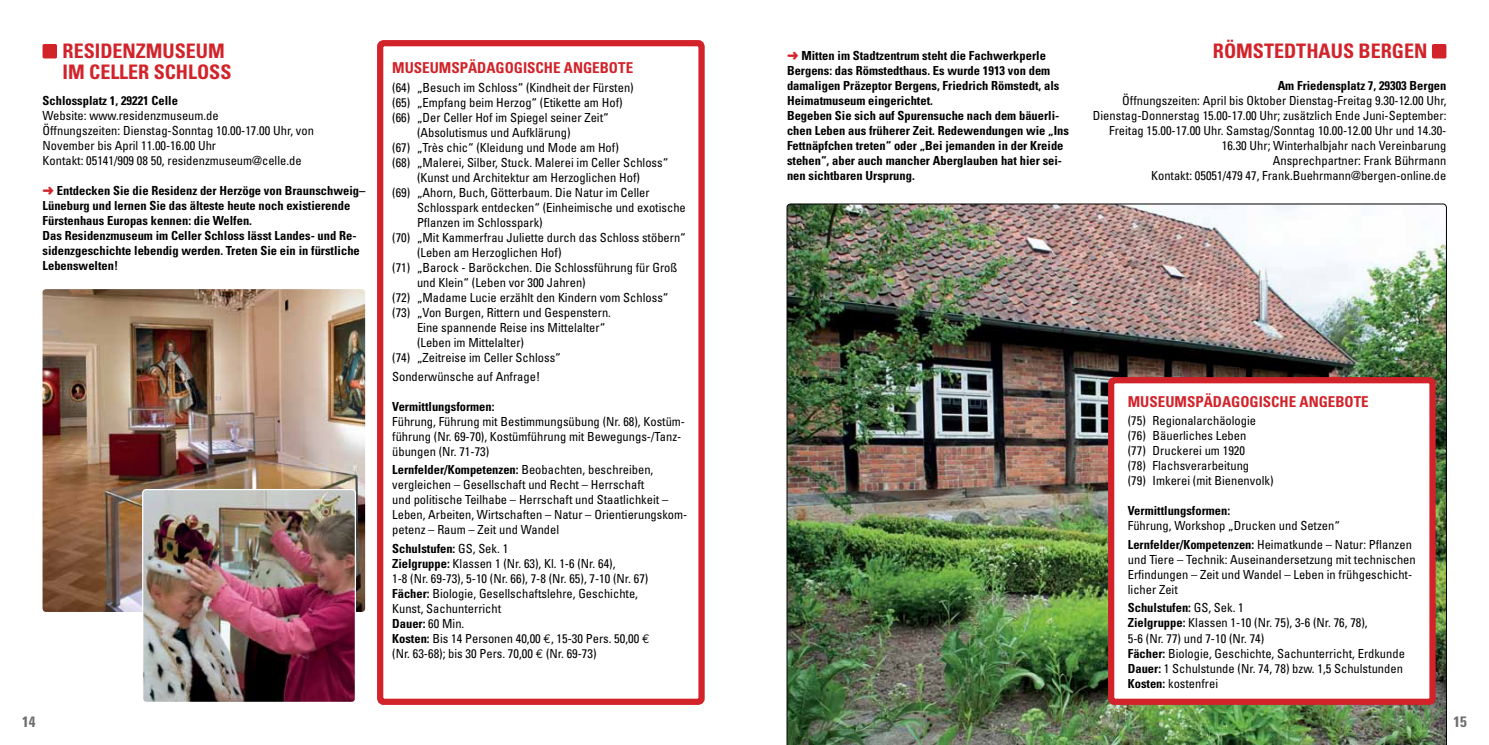
<style>
.page{position:relative;width:1489px;height:745px;background:#fff}
.page>*{position:absolute;margin:0;border:0;box-sizing:border-box;transform-origin:0 0}
.t1{font:700 condensed 20px/20px "Univers";color:#d2232a}
.t2{font:700 condensed 15px "Univers";color:#d2232a}
.t3{font:700 condensed 15px "Univers";color:#6d6e71}
.t4{font:condensed 12.5px/15px "Univers";color:#000}
.t5{font:700 condensed 12.5px/15px "Univers";color:#000}
.s1{color:#d2232a}
.s2{font-weight:700}
.s3{font-family:"Euro Mono Std";font-stretch:normal}
</style>
<div class="page">
<div style="left:377px;top:40px;width:327px;height:664px;border:6px solid #d2232a;border-radius:4px"></div>
<img style="left:786px;top:204px;width:660px;height:540px">
<div style="left:43px;top:44px;width:14px;height:14px;background:#d2232a;border-radius:2px"></div>
<div style="left:1431px;top:44px;width:15px;height:14px;background:#d2232a;border-radius:2px"></div>
<img style="left:43px;top:289px;width:322px;height:322px">
<div style="left:1111px;top:380px;width:321px;height:321px;background:#fff;border-radius:4px"></div>
<div style="left:1107px;top:377px;width:328px;height:327px;border:6px solid #d2232a;border-radius:4px"></div>
<img style="left:144px;top:490px;width:210px;height:210px">
<div style="left:142px;top:488px;width:214px;height:214px;border:1px solid #fff;border-radius:4px"></div>
<h1 class="t1" style="left:57px;top:41px;width:167px">Residenzmuseum im Celler Schloss</h1>
<p class="t5" style="left:43px;top:93px;width:137px">Schlossplatz 1, 29221 Celle</p>
<p class="t4" style="left:43px;top:108px;width:273px">Website: www.residenzmuseum.de<br>Öffnungszeiten: Dienstag-Sonntag 10.00-17.00 Uhr, von November bis April 11.00-16.00 Uhr<br>Kontakt: 05141/909 08 50, residenzmuseum@celle.de</p>
<p class="t5" style="left:43px;top:183px;width:324px"><span class="s1">➜</span> Entdecken Sie die Residenz der Herzöge von Braunschweig– Lüneburg und lernen Sie das älteste heute noch existierende Fürstenhaus Europas kennen: die Welfen.<br>Das Residenzmuseum im Celler Schloss lässt Landes- und Re&shy;sidenzgeschichte lebendig werden. Treten Sie ein in fürstliche Lebenswelten!</p>
<p class="t3" style="left:22px;top:711px;width:15px">14</p>
<p class="t2" style="left:392px;top:59px;width:57px">Museumsp</p>
<p class="t2" style="left:468px;top:59px;width:166px">ädagogische Angebote</p>
<p class="t4" style="left:392px;top:79px;width:243px">(64) „Besuch im Schloss“ (Kindheit der Fürsten)</p>
<p class="t4" style="left:392px;top:94px;width:232px">(65) „Empfang beim Herzog“ (Etikette am Hof)</p>
<p class="t4" style="left:392px;top:109px;width:218px">(66) „Der Celler Hof im Spiegel seiner Zeit“</p>
<p class="t4" style="left:417px;top:124px;width:155px">(Absolutismus und Aufklärung)</p>
<p class="t4" style="left:392px;top:139px;width:228px">(67) „Très chic“ (Kleidung und Mode am Hof)</p>
<p class="t4" style="left:392px;top:154px;width:277px">(68) „Malerei, Silber, Stuck. Malerei im Celler Schloss“</p>
<p class="t4" style="left:417px;top:169px;width:224px">(Kunst und Architektur am Herzoglichen Hof)</p>
<p class="t4" style="left:392px;top:184px;width:259px">(69) „Ahorn, Buch, Götterbaum. Die Natur im Celler</p>
<p class="t4" style="left:417px;top:199px;width:270px">Schlosspark entdecken“ (Einheimische und exotische</p>
<p class="t4" style="left:417px;top:214px;width:127px">Pflanzen im Schlosspark)</p>
<p class="t4" style="left:392px;top:229px;width:295px">(70) „Mit Kammerfrau Juliette durch das Schloss stöbern“</p>
<p class="t4" style="left:417px;top:244px;width:146px">(Leben am Herzoglichen Hof)</p>
<p class="t4" style="left:392px;top:259px;width:287px">(71) „Barock - Baröckchen. Die Schlossführung für Groß</p>
<p class="t4" style="left:417px;top:274px;width:170px">und Klein“ (Leben vor 300 Jahren)</p>
<p class="t4" style="left:392px;top:289px;width:278px">(72) „Madame Lucie erzählt den Kindern vom Schloss“</p>
<p class="t4" style="left:392px;top:304px;width:220px">(73) „Von Burgen, Rittern und Gespenstern.</p>
<p class="t4" style="left:417px;top:319px;width:190px">Eine spannende Reise ins Mittelalter“</p>
<p class="t4" style="left:417px;top:334px;width:108px">(Leben im Mittelalter)</p>
<p class="t4" style="left:392px;top:349px;width:170px">(74) „Zeitreise im Celler Schloss“</p>
<p class="t4" style="left:392px;top:368px;width:149px">Sonderwünsche auf Anfrage!</p>
<p class="t5" style="left:392px;top:398px;width:104px">Vermittlungsformen:</p>
<p class="t4" style="left:392px;top:413px;width:294px">Führung, Führung mit Bestimmungsübung (Nr. 68), Kostüm&shy;führung (Nr. 69-70), Kostümführung mit Bewegungs-/Tanz&shy;übungen (Nr. 71-73)</p>
<p class="t4" style="left:392px;top:462px;width:297px"><span class="s2">Lernfelder/Kompetenzen:</span> Beobachten, beschreiben, vergleichen – Gesellschaft und Recht – Herrschaft<br>und politische Teilhabe – Herrschaft und Staatlichkeit – Leben, Arbeiten, Wirtschaften – Natur – Orientierungskom&shy;petenz – Raum – Zeit und Wandel</p>
<p class="t4" style="left:392px;top:540px;width:259px"><span class="s2">Schulstufen:</span> GS, Sek. 1<br><span class="s2">Zielgruppe:</span> Klassen 1 (Nr. 63), Kl. 1-6 (Nr. 64),<br>1-8 (Nr. 69-73), 5-10 (Nr. 66), 7-8 (Nr. 65), 7-10 (Nr. 67)<br><span class="s2">Fächer:</span> Biologie, Gesellschaftslehre, Geschichte, Kunst, Sachunterricht<br><span class="s2">Dauer:</span> 60 Min.<br><span class="s2">Kosten:</span> Bis 14 Personen 40,00 <span class="s3">€</span>, 15-30 Pers. 50,00 <span class="s3">€ </span>(Nr. 63-68); bis 30 Pers. 70,00 <span class="s3">€</span> (Nr. 69-73)</p>
<p class="t5" style="left:787px;top:48px;width:260px"><span class="s1">➜</span> Mitten im Stadtzentrum steht die Fachwerkperle</p>
<h1 class="t1" style="left:1212px;top:41px;width:216px">Römstedthaus Bergen</h1>
<p class="t5" style="left:787px;top:63px;width:283px">Bergens: das Römstedthaus. Es wurde 1913 von dem damaligen Präzeptor Bergens, Friedrich Römstedt, als Heimatmuseum eingerichtet.<br>Begeben Sie sich auf Spurensuche nach dem bäuerli&shy;chen Leben aus früherer Zeit. Redewendungen wie „Ins Fettnäpfchen treten“ oder „Bei jemanden in der Kreide stehen“, aber auch mancher Aberglauben hat hier sei&shy;nen sichtbaren Ursprung.</p>
<p class="t5" style="left:1277px;top:78px;width:170px">Am Friedensplatz 7, 29303 Bergen</p>
<p class="t4" style="left:1092px;top:93px;width:355px;text-align:right">Öffnungszeiten: April bis Oktober Dienstag-Freitag 9.30-12.00 Uhr, Dienstag-Donnerstag 15.00-17.00 Uhr; zusätzlich Ende Juni-September:<br>Freitag 15.00-17.00 Uhr. Samstag/Sonntag 10.00-12.00 Uhr und 14.30- 16.30 Uhr; Winterhalbjahr nach Vereinbarung<br>Ansprechpartner: Frank Bührmann<br>Kontakt: 05051/479 47, Frank.Buehrmann@bergen-online.de</p>
<p class="t2" style="left:1127px;top:392px;width:57px">Museumsp</p>
<p class="t2" style="left:1203px;top:392px;width:166px">ädagogische Angebote</p>
<p class="t4" style="left:1127px;top:413px;width:147px">(75) Regionalarchäologie (76) Bäuerliches Leben<br>(77) Druckerei um 1920<br>(78) Flachsverarbeitung<br>(79) Imkerei (mit Bienenvolk)</p>
<p class="t5" style="left:1127px;top:503px;width:104px">Vermittlungsformen:</p>
<p class="t4" style="left:1127px;top:516px;width:286px;line-height:18.5px">Führung, Workshop „Drucken und Setzen“<br><span class="s2">Lernfelder/Kompetenzen:</span> Heimatkunde – Natur: Pflanzen</p>
<p class="t4" style="left:1127px;top:551px;width:289px">und Tiere – Technik: Auseinandersetzung mit technischen<br>Erfindungen – Zeit und Wandel – Leben in frühgeschicht&shy;licher Zeit</p>
<p class="t4" style="left:1127px;top:600px;width:279px"><span class="s2">Schulstufen:</span> GS, Sek. 1<br><span class="s2">Zielgruppe:</span> Klassen 1-10 (Nr. 75), 3-6 (Nr. 76, 78),<br>5-6 (Nr. 77) und 7-10 (Nr. 74)<br><span class="s2">Fächer:</span> Biologie, Geschichte, Sachunterricht, Erdkunde <span class="s2">Dauer:</span> 1 Schulstunde (Nr. 74, 78) bzw. 1,5 Schulstunden <span class="s2">Kosten:</span> kostenfrei</p>
<p class="t3" style="left:1453px;top:711px;width:15px">15</p>
</div>
